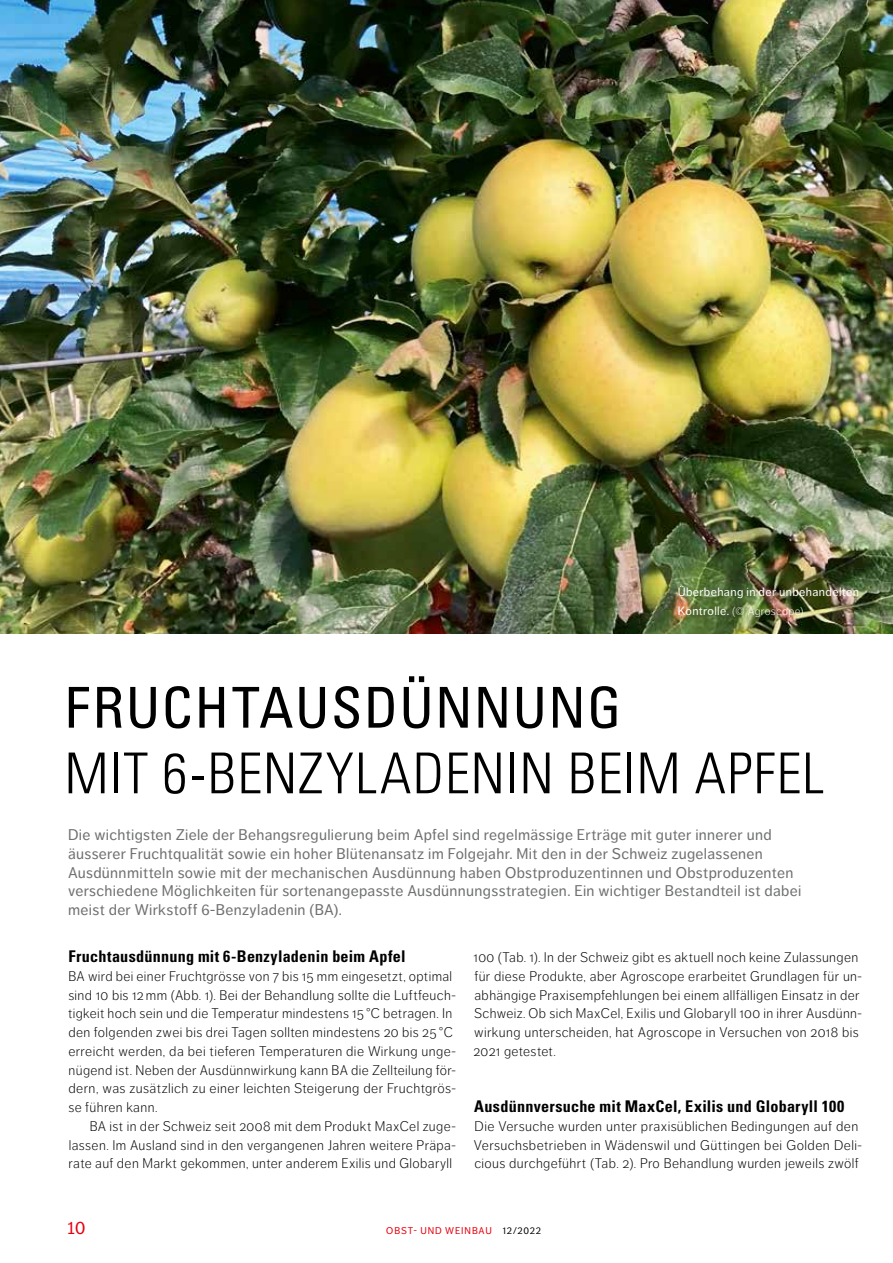
<style>
.page{position:relative;width:893px;height:1263px;background:#fff}
.page>*{position:absolute;margin:0;border:0;box-sizing:border-box;transform-origin:0 0}
.t1{font:300 condensed 56.4px "Univers";letter-spacing:.02em;color:#000}
.t2{font:condensed 56.4px "Univers";letter-spacing:.025em;color:#000}
.t3{font:18px "Dagny Pro";color:#e7000e}
.t4{font:700 condensed 16.2px "Univers";letter-spacing:.015em;color:#000}
.t5{font:15.3px/18.8px "Dagny Pro";letter-spacing:.02em;color:#6f7070}
.t6{font:300 13.8px/18.8px "Dagny Pro";letter-spacing:.03em;color:#000}
.t7{font:12px "Dagny Pro";letter-spacing:.03em;color:#fff}
.t8{font:300 11.25px "Dagny Pro";letter-spacing:.035em;color:#fff}
.t9{font:9.75px "Dagny Pro";letter-spacing:.09em;color:#e7000e}
.s1{font-weight:400;font-size:12px}
.s2{color:#000}
</style>
<div class="page">
<img style="left:0;top:0;width:893px;height:634px">
<p class="t7" style="left:678px;top:585px;width:183px">Überbehang in der unbehandelten</p>
<p class="t8" style="left:678px;top:605px;width:127px"><span class="s1">Kontrolle.</span> (© Agroscope)</p>
<h1 class="t2" style="left:65px;top:672px;width:558px">FRUCHTAUSDÜNNUNG</h1>
<h1 class="t1" style="left:65px;top:739px;width:761px">MIT 6-BENZYLADENIN BEIM APFEL</h1>
<p class="t5" style="left:68px;top:825px;width:735px">Die wichtigsten Ziele der Behangsregulierung beim Apfel sind regelmässige Erträge mit guter innerer und äusserer Fruchtqualität sowie ein hoher Blütenansatz im Folgejahr. Mit den in der Schweiz zugelassenen Ausdünnmitteln sowie mit der mechanischen Ausdünnung haben Obstproduzentinnen und Obstproduzenten verschiedene Möglichkeiten für sortenangepasste Ausdünnungsstrategien. Ein wichtiger Bestandteil ist dabei meist der Wirkstoff 6-Benzyladenin (BA).</p>
<p class="t4" style="left:69px;top:946px;width:338px">Fruchtausdünnung mit 6-Benzyladenin beim Apfel</p>
<p class="t6" style="left:68px;top:967px;width:390px">BA wird bei einer Fruchtgrösse von 7 bis 15 mm eingesetzt, optimal sind 10 bis 12 mm (Abb. 1). Bei der Behandlung sollte die Luftfeuch&shy;tigkeit hoch sein und die Temperatur mindestens 15 °C betragen. In den folgenden zwei bis drei Tagen sollten mindestens 20 bis 25 °C erreicht werden, da bei tieferen Temperaturen die Wirkung unge&shy;nügend ist. Neben der Ausdünnwirkung kann BA die Zellteilung för&shy;dern, was zusätzlich zu einer leichten Steigerung der Fruchtgrös&shy;se führen kann.</p>
<p class="t6" style="left:69px;top:1117px;width:389px;text-align:justify;text-indent:21px">BA ist in der Schweiz seit 2008 mit dem Produkt MaxCel zuge&shy;lassen. Im Ausland sind in den vergangenen Jahren weitere Präpa&shy;rate auf den Markt gekommen, unter anderem Exilis und Globaryll</p>
<p class="t6" style="left:473px;top:948px;width:390px">100 (Tab. 1). In der Schweiz gibt es aktuell noch keine Zulassungen für diese Produkte, aber Agroscope erarbeitet Grundlagen für un&shy;abhängige Praxisempfehlungen bei einem allfälligen Einsatz in der Schweiz. Ob sich MaxCel, Exilis und Globaryll 100 in ihrer Ausdünn&shy;wirkung unterscheiden, hat Agroscope in Versuchen von 2018 bis 2021 getestet.</p>
<p class="t4" style="left:474px;top:1096px;width:371px">Ausdünnversuche mit MaxCel, Exilis und Globaryll 100</p>
<p class="t6" style="left:474px;top:1117px;width:390px">Die Versuche wurden unter praxisüblichen Bedingungen auf den<br>Versuchsbetrieben in Wädenswil und Güttingen bei Golden Deli&shy;cious durchgeführt (Tab. 2). Pro Behandlung wurden jeweils zwölf</p>
<h2 class="t3" style="left:66px;top:1217px;width:21px">10</h2>
<p class="t9" style="left:386px;top:1225px;width:156px">OBST- UND WEINBAU <span class="s2">12/2022</span></p>
</div>
